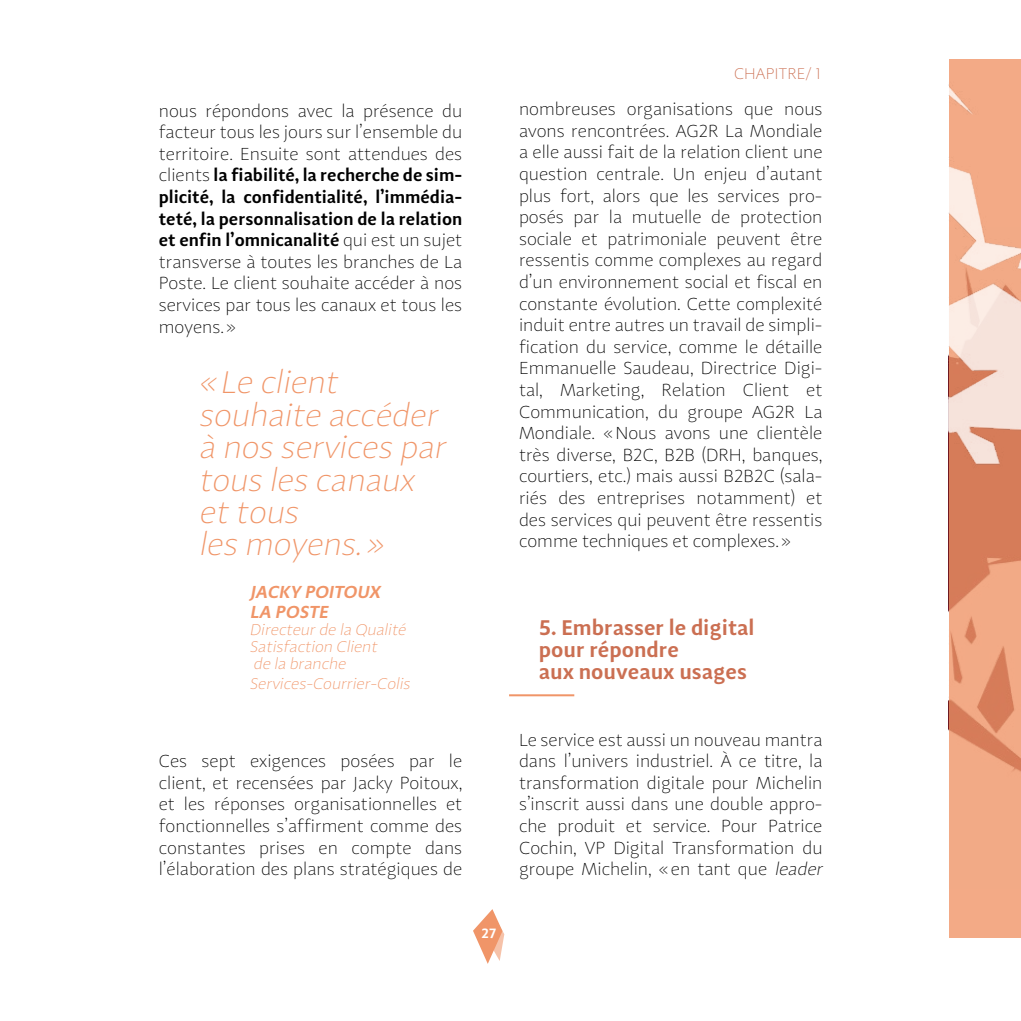
<style>
.page{position:relative;width:1021px;height:1021px;background:#fff}
.page>*{position:absolute;margin:0;border:0;box-sizing:border-box;transform-origin:0 0}
.t1{font:italic 100 32.4px/32.4px "Adagio Sans";color:#f09568}
.t2{font:600 22px/22px "Adagio Sans";color:#cb6f52}
.t3{font:100 18px/21.6px "Adagio Sans";color:#000;text-align:justify}
.t4{font:italic 600 18px/20px "Adagio Sans";color:#f09568}
.t5{font:italic 100 16px/17px "Adagio Sans";color:#f09568}
.t6{font:100 16px "Adagio Sans";letter-spacing:.01em;color:#cb6f52}
.t7{font:600 14px "Adagio Sans";color:#fff}
.s1{font-weight:600}
.s2{font-style:italic}
</style>
<div class="page">
<svg style="left:473px;top:909px;width:31px;height:54px"></svg>
<svg style="left:948px;top:701px;width:72px;height:236px;background:#eea685"></svg>
<img style="left:948px;top:60px;width:72px;height:641px">
<hr style="left:509px;top:694px;width:65px;height:2px;background:#f09568">
<p class="t3" style="left:159px;top:100px;width:305px">nous répondons avec la présence du facteur tous les jours sur l’ensemble du territoire. Ensuite sont attendues des clients <span class="s1">la fiabilité, la recherche de sim&shy;plicité, la confidentialité, l’immédia&shy;teté, la personnalisation de la relation et enfin l’omnicanalité</span> qui est un sujet transverse à toutes les branches de La Poste. Le client souhaite accéder à nos services par tous les canaux et tous les moyens.»</p>
<h1 class="t1" style="left:198px;top:366px;width:255px">«Le client souhaite accéder à nos services par tous les canaux ettous<br>les moyens.»</h1>
<p class="t4" style="left:250px;top:582px;width:136px">JACKY POITOUX<br>LA POSTE</p>
<p class="t5" style="left:249px;top:621px;width:161px">Directeurde la Qualité<br>Satisfaction Client<br>de la branche</p>
<p class="t5" style="left:249px;top:674px;width:165px">Services-Courrier-Colis</p>
<p class="t3" style="left:159px;top:750px;width:305px">Ces sept exigences posées par le client, et recensées par Jacky Poitoux, et les réponses organisationnelles et fonctionnelles s’affirment comme des constantes prises en compte dans l’élaboration des plans stratégiques de</p>
<p class="t7" style="left:481px;top:924px;width:16px">27</p>
<p class="t6" style="left:734px;top:64px;width:89px">CHAPITRE/ 1</p>
<p class="t3" style="left:519px;top:98px;width:305px">nombreuses organisations que nous avons rencontrées. AG2R La Mondiale a elle aussi fait de la relation client une question centrale. Un enjeu d’autant plus fort, alors que les services pro&shy;posés par la mutuelle de protection sociale et patrimoniale peuvent être ressentis comme complexes au regard d’un environnement social et fiscal en constante évolution. Cette complexité induit entre autres un travail de simpli&shy;fication du service, comme le détaille Emmanuelle Saudeau, Directrice Digi&shy;tal, Marketing, Relation Client et Communication, du groupe AG2R La Mondiale. «Nous avons une clientèle très diverse, B2C, B2B (DRH, banques, courtiers, etc.) mais aussi B2B2C (sala&shy;riés des entreprises notamment) et des services qui peuvent être ressentis comme techniques et complexes.»</p>
<p class="t2" style="left:539px;top:616px;width:217px">5. Embrasser le digital pour répondre<br>aux nouveaux usages</p>
<p class="t3" style="left:519px;top:728px;width:309px;text-align:left">Le service est aussi un nouveau mantra dans l’univers industriel. À ce titre, la transformation digitale pour Michelin s’inscrit aussi dans une double appro&shy;che produit et service. Pour Patrice Cochin, VP Digital Transformation du groupe Michelin, «en tant que <span class="s2">leader</span></p>
</div>
